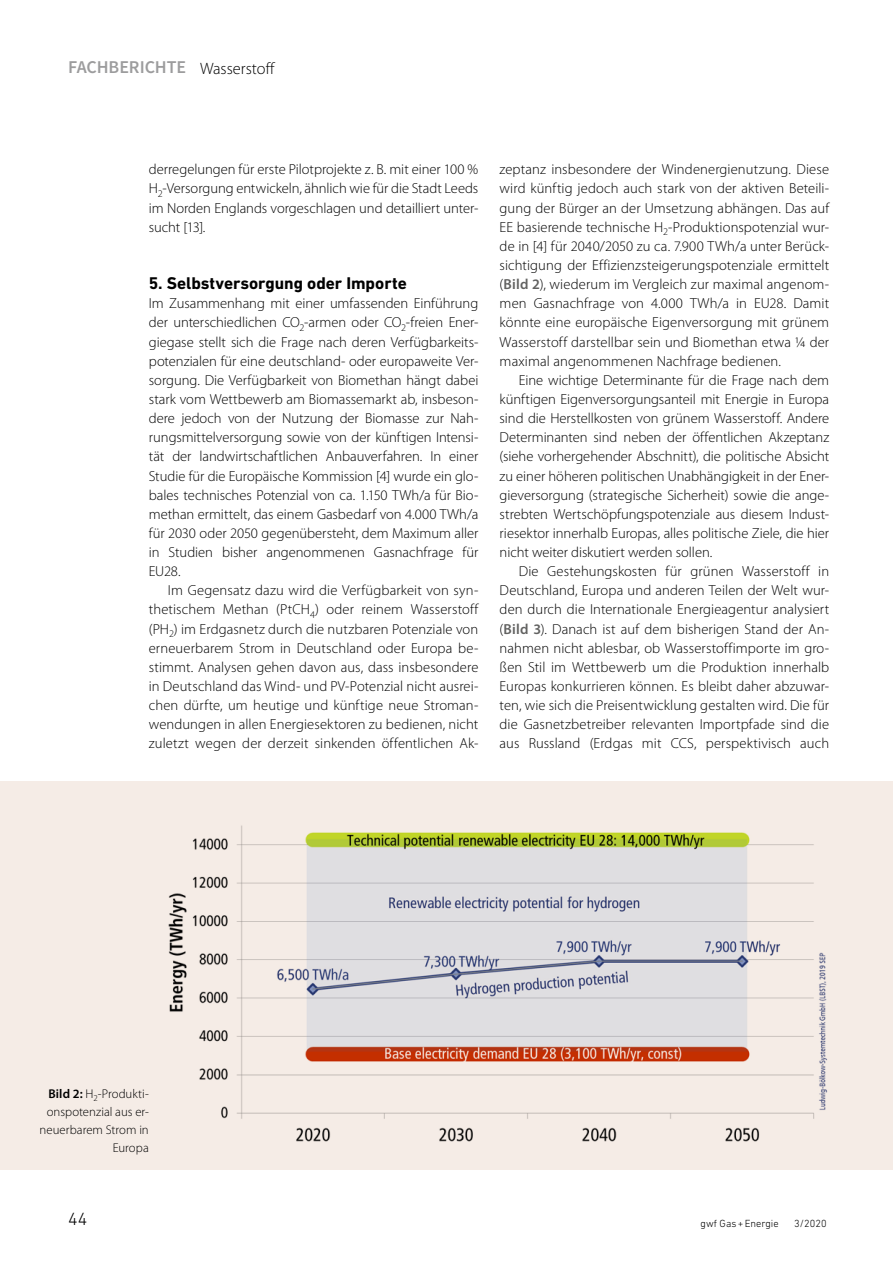
<style>
.page{position:relative;width:893px;height:1263px;background:#fff}
.page>*{position:absolute;margin:0;border:0;box-sizing:border-box;transform-origin:0 0}
.t1{font:600 18px "Source Sans Pro";letter-spacing:-.005em;color:#9c9c9d}
.t2{font:300 18px "DIN Next LT Pro";color:#000}
.WA_Subline_1{font:700 17.25px "DIN Next LT Pro";color:#000}
.WA_Fließtext_Einzug{font:300 14.55px/19.2px "Myriad Pro";letter-spacing:.005em;color:#000;text-align:justify}
.WA_Fließtext{font:300 14.55px/19.2px "Myriad Pro";letter-spacing:-.005em;color:#000;text-align:justify}
.WA_BildTabellenUnter{font:300 12.75px/18px "Myriad Pro";color:#000;text-align:right}
.t3{font:300 10.5px "DIN Next LT Pro";color:#000}
.s1{font-family:"Myriad Pro";font-weight:300;font-size:16.5px;color:#000}
.s2{font-weight:600;color:#626261}
.s3{font-weight:600}
</style>
<div class="page">
<div style="left:0;top:782px;width:893px;height:388px;background:#f5ece6"></div>
<img style="left:168px;top:825px;width:660px;height:317px">
<p class="t1" style="left:68px;top:56px;width:208px">FACHBERICHTE <span class="s1">Wasserstoff</span></p>
<p class="WA_Fließtext_Einzug" style="left:149px;top:160px;width:331px">derregelungen für erste Pilotprojekte z. B. mit einer 100 % H<sub>2</sub>-Versorgung entwickeln, ähnlich wie für die Stadt Leeds im Norden Englands vorgeschlagen und detailliert unter&shy;sucht [13].</p>
<p class="WA_Subline_1" style="left:149px;top:273px;width:259px">5. Selbstversorgung oder Importe</p>
<p class="WA_Fließtext" style="left:149px;top:294px;width:331px">Im Zusammenhang mit einer umfassenden Einführung der unterschiedlichen CO<sub>2</sub>-armen oder CO<sub>2</sub>-freien Ener&shy;giegase stellt sich die Frage nach deren Verfügbarkeits&shy;potenzialen für eine deutschland- oder europaweite Ver&shy;sorgung. Die Verfügbarkeit von Biomethan hängt dabei stark vom Wettbewerb am Biomassemarkt ab, insbeson&shy;dere jedoch von der Nutzung der Biomasse zur Nah&shy;rungsmittelversorgung sowie von der künftigen Intensi&shy;tät der landwirtschaftlichen Anbauverfahren. In einer Studie für die Europäische Kommission [4] wurde ein glo&shy;bales technisches Potenzial von ca. 1.150 TWh/a für Bio&shy;methan ermittelt, das einem Gasbedarf von 4.000 TWh/a für 2030 oder 2050 gegenübersteht, dem Maximum aller in Studien bisher angenommenen Gasnachfrage für EU28.</p>
<p class="WA_Fließtext_Einzug" style="left:149px;top:581px;width:331px;text-indent:19px">Im Gegensatz dazu wird die Verfügbarkeit von syn&shy;thetischem Methan (PtCH<sub>4</sub>) oder reinem Wasserstoff (PH<sub>2</sub>) im Erdgasnetz durch die nutzbaren Potenziale von erneuerbarem Strom in Deutschland oder Europa be&shy;stimmt. Analysen gehen davon aus, dass insbesondere in Deutschland das Wind- und PV-Potenzial nicht ausrei&shy;chen dürfte, um heutige und künftige neue Stroman&shy;wendungen in allen Energiesektoren zu bedienen, nicht zuletzt wegen der derzeit sinkenden öffentlichen Ak-</p>
<p class="WA_Fließtext_Einzug" style="left:500px;top:160px;width:331px">zeptanz insbesondere der Windenergienutzung. Diese wird künftig jedoch auch stark von der aktiven Beteili&shy;gung der Bürger an der Umsetzung abhängen. Das auf EE basierende technische H<sub>2</sub>-Produktionspotenzial wur&shy;de in [4] für 2040/2050 zu ca. 7.900 TWh/a unter Berück&shy;sichtigung der Effizienzsteigerungspotenziale ermittelt (<span class="s2">Bild 2</span>), wiederum im Vergleich zur maximal angenom&shy;men Gasnachfrage von 4.000 TWh/a in EU28. Damit könnte eine europäische Eigenversorgung mit grünem Wasserstoff darstellbar sein und Biomethan etwa ¼ der maximal angenommenen Nachfrage bedienen.</p>
<p class="WA_Fließtext_Einzug" style="left:500px;top:371px;width:331px;text-indent:19px">Eine wichtige Determinante für die Frage nach dem künftigen Eigenversorgungsanteil mit Energie in Europa sind die Herstellkosten von grünem Wasserstoff. Andere Determinanten sind neben der öffentlichen Akzeptanz (siehe vorhergehender Abschnitt), die politische Absicht zu einer höheren politischen Unabhängigkeit in der Ener&shy;gieversorgung (strategische Sicherheit) sowie die ange&shy;strebten Wertschöpfungspotenziale aus diesem Indust&shy;riesektor innerhalb Europas, alles politische Ziele, die hier nicht weiter diskutiert werden sollen.</p>
<p class="WA_Fließtext_Einzug" style="left:500px;top:562px;width:331px;text-indent:19px">Die Gestehungskosten für grünen Wasserstoff in Deutschland, Europa und anderen Teilen der Welt wur&shy;den durch die Internationale Energieagentur analysiert (<span class="s2">Bild 3</span>). Danach ist auf dem bisherigen Stand der An&shy;nahmen nicht ablesbar, ob Wasserstoffimporte im gro&shy;ßen Stil im Wettbewerb um die Produktion innerhalb Europas konkurrieren können. Es bleibt daher abzuwar&shy;ten, wie sich die Preisentwicklung gestalten wird. Die für die Gasnetzbetreiber relevanten Importpfade sind die aus Russland (Erdgas mit CCS, perspektivisch auch</p>
<p class="WA_BildTabellenUnter" style="left:40px;top:1085px;width:111px"><span class="s3">Bild 2:</span> H<sub>2</sub>-Produkti&shy;onspotenzial aus er&shy;neuerbarem Strom in<br>Europa</p>
<p class="t2" style="left:68px;top:1209px;width:21px">44</p>
<p class="t3" style="left:701px;top:1217px;width:80px">gwf Gas+Energie</p>
<p class="t3" style="left:794px;top:1217px;width:34px">3/2020</p>
</div>
